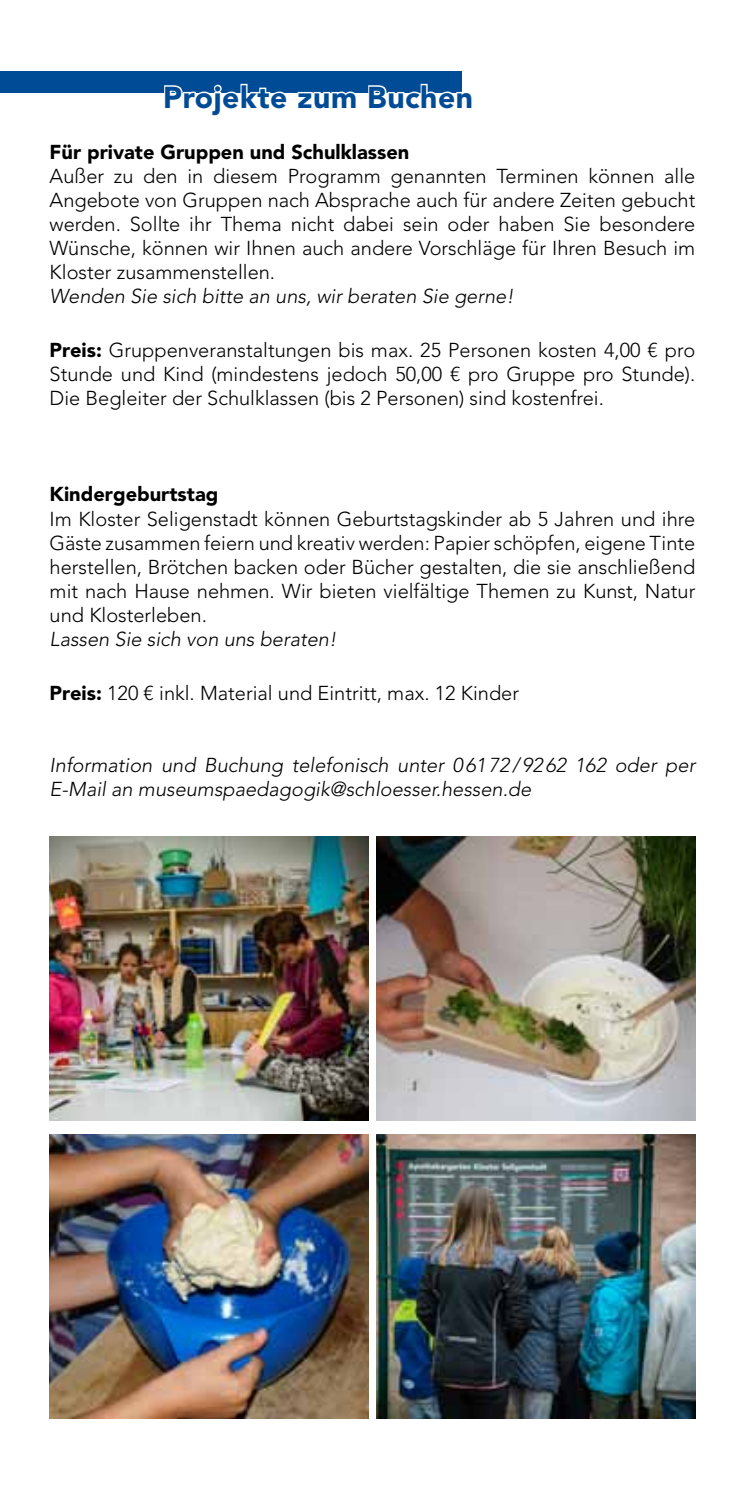
<style>
.page{position:relative;width:745px;height:1489px;background:#fff}
.page>*{position:absolute;margin:0;border:0;box-sizing:border-box;transform-origin:0 0}
.t1{font:900 30px "Avenir LT Std";letter-spacing:.02em;color:#004b95}
.t2{font:300 20px/24px "Avenir LT Std";color:#000;text-align:justify}
.t3{font:italic 300 20px/24px "Avenir LT Std";color:#000}
.t4{font:900 20px "Avenir LT Std";color:#000}
.s1{font-weight:900}
</style>
<div class="page">
<div style="left:0;top:71px;width:461px;height:21px;background:#004b95"></div>
<svg style="left:163px;top:83px;width:126px;height:10px"></svg>
<svg style="left:296px;top:91px;width:62px;height:2px"></svg>
<svg style="left:367px;top:83px;width:95px;height:10px"></svg>
<img style="left:50px;top:836px;width:319px;height:284px">
<img style="left:376px;top:836px;width:318px;height:284px">
<img style="left:50px;top:1134px;width:319px;height:283px">
<img style="left:376px;top:1134px;width:318px;height:283px">
<h1 class="t1" style="left:163px;top:79px;width:311px">Projekte zum Buchen</h1>
<p class="t4" style="left:50px;top:140px;width:361px">Für private Gruppen und Schulklassen</p>
<p class="t2" style="left:50px;top:164px;width:646px">Außer zu den in diesem Programm genannten Terminen können alle Angebote von Gruppen nach Absprache auch für andere Zeiten gebucht werden. Sollte ihr Thema nicht dabei sein oder haben Sie besondere Wünsche, können wir Ihnen auch andere Vorschläge für Ihren Besuch im Kloster zusammenstellen.</p>
<p class="t3" style="left:50px;top:285px;width:465px">Wenden Sie sich bitte an uns, wir beraten Sie gerne!</p>
<p class="t2" style="left:50px;top:338px;width:646px"><span class="s1">Preis:</span> Gruppenveranstaltungen bis max. 25 Personen kosten 4,00 € pro Stunde und Kind (mindestens jedoch 50,00 € pro Gruppe pro Stunde).<br>Die Begleiter der Schulklassen (bis 2 Personen) sind kostenfrei.</p>
<p class="t4" style="left:50px;top:482px;width:170px">Kindergeburtstag</p>
<p class="t2" style="left:50px;top:506px;width:646px">Im Kloster Seligenstadt können Geburtstagskinder ab 5 Jahren und ihre Gäste zusammen feiern und kreativ werden: Papier schöpfen, eigene Tinte herstellen, Brötchen backen oder Bücher gestalten, die sie anschließend mit nach Hause nehmen. Wir bieten vielfältige Themen zu Kunst, Natur und Klosterleben.</p>
<p class="t3" style="left:50px;top:627px;width:288px">Lassen Sie sich von uns beraten!</p>
<p class="t2" style="left:50px;top:680px;width:470px"><span class="s1">Preis:</span> 120 € inkl. Material und Eintritt, max. 12 Kinder</p>
<p class="t3" style="left:50px;top:753px;width:646px">Information und Buchung telefonisch unter 06172/9262 162 oder per<br>E-Mail an museumspaedagogik@schloesser.hessen.de</p>
</div>
